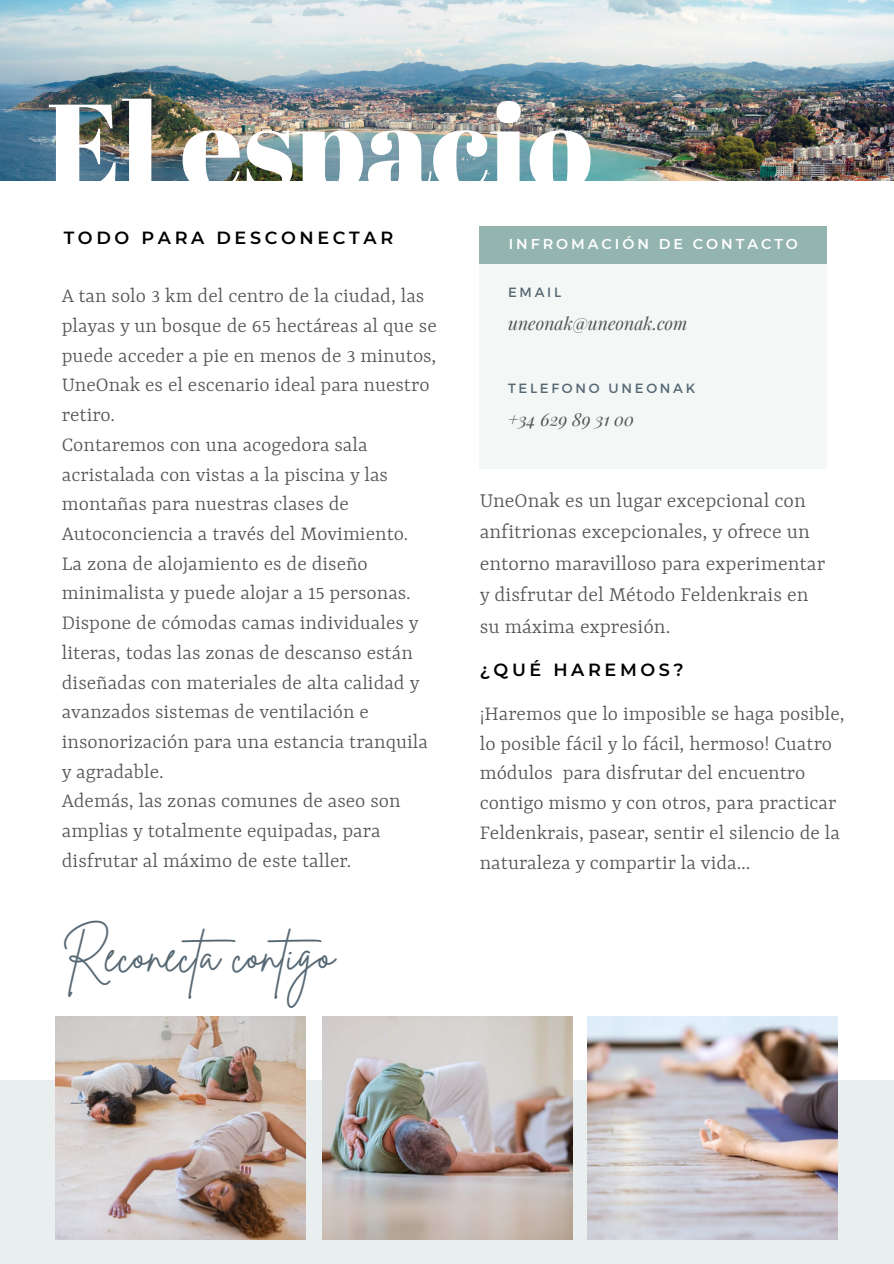
<style>
.page{position:relative;width:894px;height:1264px;background:#fff}
.page>*{position:absolute;margin:0;border:0;box-sizing:border-box;transform-origin:0 0}
.t1{font:120px "Abril Fatface";color:#fff}
.t2{font:48px "Brittany Signature";color:#566874}
.t3{font:300 22.5px/31.5px "Rasa";color:#545454}
.t4{font:300 22.05px/29.7px "Rasa";color:#545454}
.t5{font:600 17.55px "Montserrat";letter-spacing:.205em;color:#000}
.t6{font:italic 17.55px "Playfair Display";color:#545454}
.t7{font:600 14.25px "Montserrat";letter-spacing:.205em;color:#fff}
.t8{font:13.35px "Montserrat";letter-spacing:.205em;color:#566874}
</style>
<div class="page">
<div style="left:0;top:1079px;width:893px;height:184px;background:#e8efee"></div>
<img style="left:55px;top:1016px;width:250px;height:223px">
<img style="left:322px;top:1016px;width:250px;height:223px">
<img style="left:587px;top:1016px;width:250px;height:223px">
<img style="left:0;top:0;width:893px;height:180px">
<div style="left:479px;top:264px;width:347px;height:204px;background:#f3f7f6"></div>
<div style="left:479px;top:226px;width:347px;height:38px;background:#94b4af"></div>
<h4 class="t1" style="left:46px;top:62px;width:547px">El espacio</h4>
<h6 class="t5" style="left:64px;top:227px;width:331px">TODO PARA DESCONECTAR</h6>
<p class="t7" style="left:508px;top:235px;width:290px">INFROMACIÓN DE CONTACTO</p>
<h1 class="t4" style="left:62px;top:282px;width:376px">A tan solo 3 km del centro de la ciudad, las playas y un bosque de 65 hectáreas al que se puede acceder a pie en menos de 3 minutos, UneOnak es el escenario ideal para nuestro retiro.<br>Contaremos con una acogedora sala acristalada con vistas a la piscina y las montañas para nuestras clases de Autoconciencia a través del Movimiento.<br>La zona de alojamiento es de diseño minimalista y puede alojar a 15 personas.<br>Dispone de cómodas camas individuales y literas, todas las zonas de descanso están diseñadas con materiales de alta calidad y avanzados sistemas de ventilación e insonorización para una estancia tranquila y agradable.<br>Además, las zonas comunes de aseo son amplias y totalmente equipadas, para disfrutar al máximo de este taller.</h1>
<h3 class="t2" style="left:62px;top:923px;width:274px">Reconecta contigo</h3>
<p class="t8" style="left:508px;top:283px;width:55px">EMAIL</p>
<h5 class="t6" style="left:508px;top:311px;width:181px">uneonak@uneonak.com</h5>
<h3 class="t8" style="left:508px;top:379px;width:189px">TELEFONO UNEONAK</h3>
<h5 class="t6" style="left:508px;top:407px;width:127px">+34 629 89 31 00</h5>
<h4 class="t3" style="left:479px;top:486px;width:347px">UneOnak es un lugar excepcional con anfitrionas excepcionales, y ofrece un entorno maravilloso para experimentar y disfrutar del Método Feldenkrais en su máxima expresión.</h4>
<h2 class="t5" style="left:479px;top:659px;width:205px">¿QUÉ HAREMOS?</h2>
<h3 class="t4" style="left:479px;top:700px;width:366px">¡Haremos que lo imposible se haga posible, lo posible fácil y lo fácil, hermoso! Cuatro módulos para disfrutar del encuentro contigo mismo y con otros, para practicar Feldenkrais, pasear, sentir el silencio de la naturaleza y compartir la vida…</h3>
</div>
